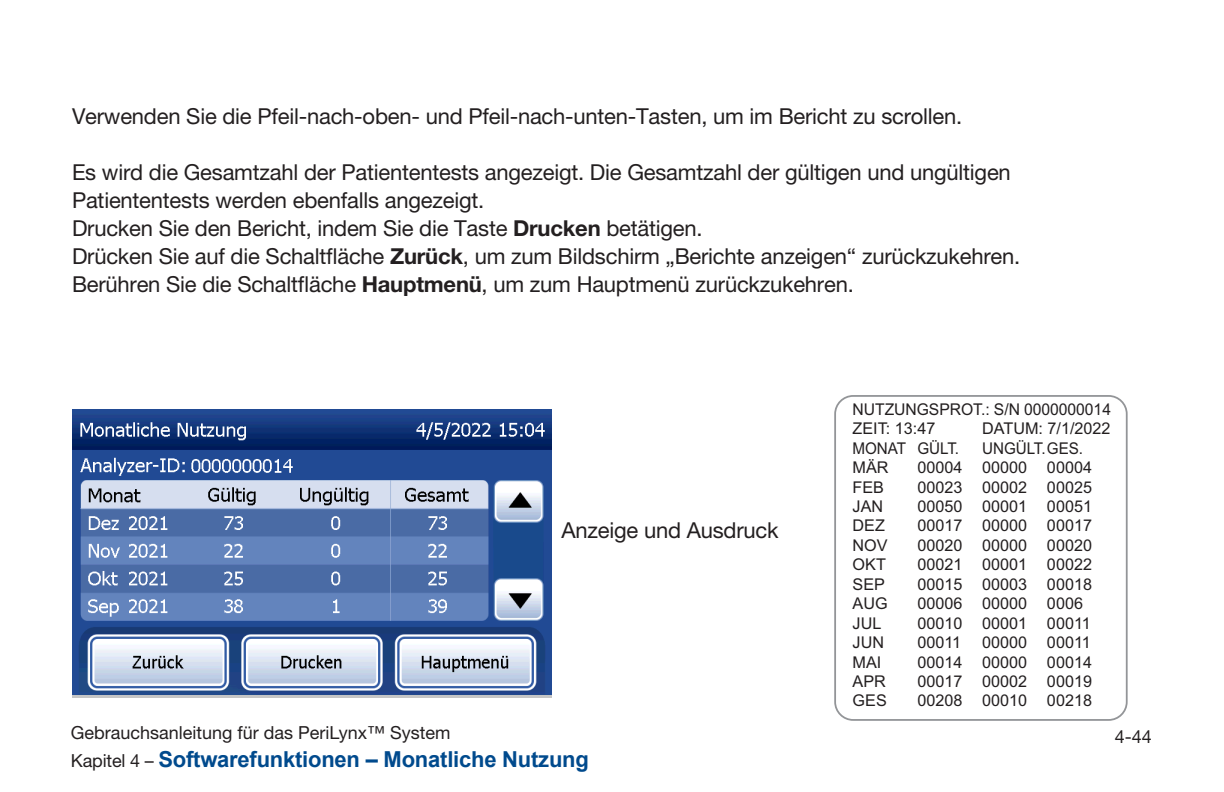
<style>
.page{position:relative;width:1224px;height:792px;background:#fff}
.page>*{position:absolute;margin:0;border:0;box-sizing:border-box;transform-origin:0 0}
.Text_-_normal_operat{font:22px/28px "Helvetica Neue LT Pro";letter-spacing:-.01em;color:#231f20}
.t1{font:700 22px "Arial";letter-spacing:-.01em;color:#004a8d}
.Text_with_centered_t{font:22px "Helvetica Neue LT Pro";letter-spacing:-.01em;color:#231f20}
.t2{font:18px "Helvetica Neue LT Std";color:#231f20}
.t3{font:16.2px/19.4px "Arial";color:#231f20}
.t4{font:16.2px "Arial";color:#231f20;scale:.94 1}
.s1{font-weight:700}
.s2{font-family:"Helvetica Neue LT Std";font-weight:400;font-size:18px;color:#231f20}
</style>
<div class="page">
<div style="left:834px;top:395px;width:294px;height:326px;border:2px solid #939598;border-radius:18px"></div>
<img style="left:72px;top:410px;width:480px;height:288px">
<p class="Text_-_normal_operat" style="left:72px;top:102px;width:892px">Verwenden Sie die Pfeil-nach-oben- und Pfeil-nach-unten-Tasten, um im Bericht zu scrollen.</p>
<p class="Text_-_normal_operat" style="left:72px;top:158px;width:940px">Es wird die Gesamtzahl der Patiententests angezeigt. Die Gesamtzahl der gültigen und ungültigen<br>Patiententests werden ebenfalls angezeigt.</p>
<p class="Text_-_normal_operat" style="left:72px;top:214px;width:632px">Drucken Sie den Bericht, indem Sie die Taste <span class="s1">Drucken</span> betätigen.</p>
<p class="Text_-_normal_operat" style="left:72px;top:242px;width:950px">Drücken Sie auf die Schaltfläche <span class="s1">Zurück</span>, um zum Bildschirm „Berichte anzeigen“ zurückzukehren.</p>
<p class="Text_-_normal_operat" style="left:72px;top:270px;width:783px">Berühren Sie die Schaltfläche <span class="s1">Hauptmenü</span>, um zum Hauptmenü zurückzukehren.</p>
<p class="Text_with_centered_t" style="left:561px;top:517px;width:219px">Anzeige und Ausdruck</p>
<p class="t3" style="left:853px;top:399px;width:260px">NUTZUNGSPROT.: S/N 0000000014<br>ZEIT: 13:47</p>
<p class="t3" style="left:982px;top:419px;width:130px">DATUM: 7/1/2022</p>
<p class="t4" style="left:853px;top:437px;width:115px">MONAT GÜLT.</p>
<p class="t4" style="left:982px;top:437px;width:109px">UNGÜLT. GES.</p>
<p class="t3" style="left:853px;top:458px;width:37px">MÄR</p>
<p class="t3" style="left:917px;top:458px;width:176px">00004 00000 00004</p>
<p class="t3" style="left:853px;top:477px;width:33px">FEB</p>
<p class="t3" style="left:917px;top:477px;width:176px">00023 00002 00025</p>
<p class="t3" style="left:853px;top:497px;width:32px">JAN</p>
<p class="t3" style="left:917px;top:497px;width:176px">00050 00001 00051</p>
<p class="t3" style="left:853px;top:516px;width:34px">DEZ</p>
<p class="t3" style="left:917px;top:516px;width:176px">00017 00000 00017</p>
<p class="t3" style="left:853px;top:535px;width:37px">NOV</p>
<p class="t3" style="left:917px;top:535px;width:176px">00020 00000 00020</p>
<p class="t3" style="left:853px;top:555px;width:35px">OKT</p>
<p class="t3" style="left:917px;top:555px;width:176px">00021 00001 00022</p>
<p class="t3" style="left:853px;top:574px;width:34px">SEP</p>
<p class="t3" style="left:917px;top:574px;width:176px">00015 00003 00018</p>
<p class="t3" style="left:853px;top:594px;width:37px">AUG</p>
<p class="t3" style="left:917px;top:594px;width:167px">00006 00000 0006</p>
<p class="t3" style="left:853px;top:613px;width:30px">JUL</p>
<p class="t3" style="left:917px;top:613px;width:175px">00010 00001 00011</p>
<p class="t3" style="left:853px;top:633px;width:33px">JUN</p>
<p class="t3" style="left:917px;top:633px;width:45px">00011</p>
<p class="t3" style="left:982px;top:633px;width:110px">00000 00011</p>
<p class="t3" style="left:853px;top:652px;width:30px">MAI</p>
<p class="t3" style="left:917px;top:652px;width:176px">00014 00000 00014</p>
<p class="t3" style="left:853px;top:671px;width:35px">APR</p>
<p class="t3" style="left:917px;top:671px;width:176px">00017 00002 00019</p>
<p class="t3" style="left:853px;top:691px;width:36px">GES</p>
<p class="t3" style="left:917px;top:691px;width:176px">00208 00010 00218</p>
<p class="t2" style="left:71px;top:722px;width:381px">Gebrauchsanleitung für das PeriLynx™ System</p>
<p class="t2" style="left:1115px;top:726px;width:39px">4-44</p>
<p class="t1" style="left:71px;top:744px;width:519px"><span class="s2">Kapitel 4 –</span> Softwarefunktionen – Monatliche Nutzung</p>
</div>
